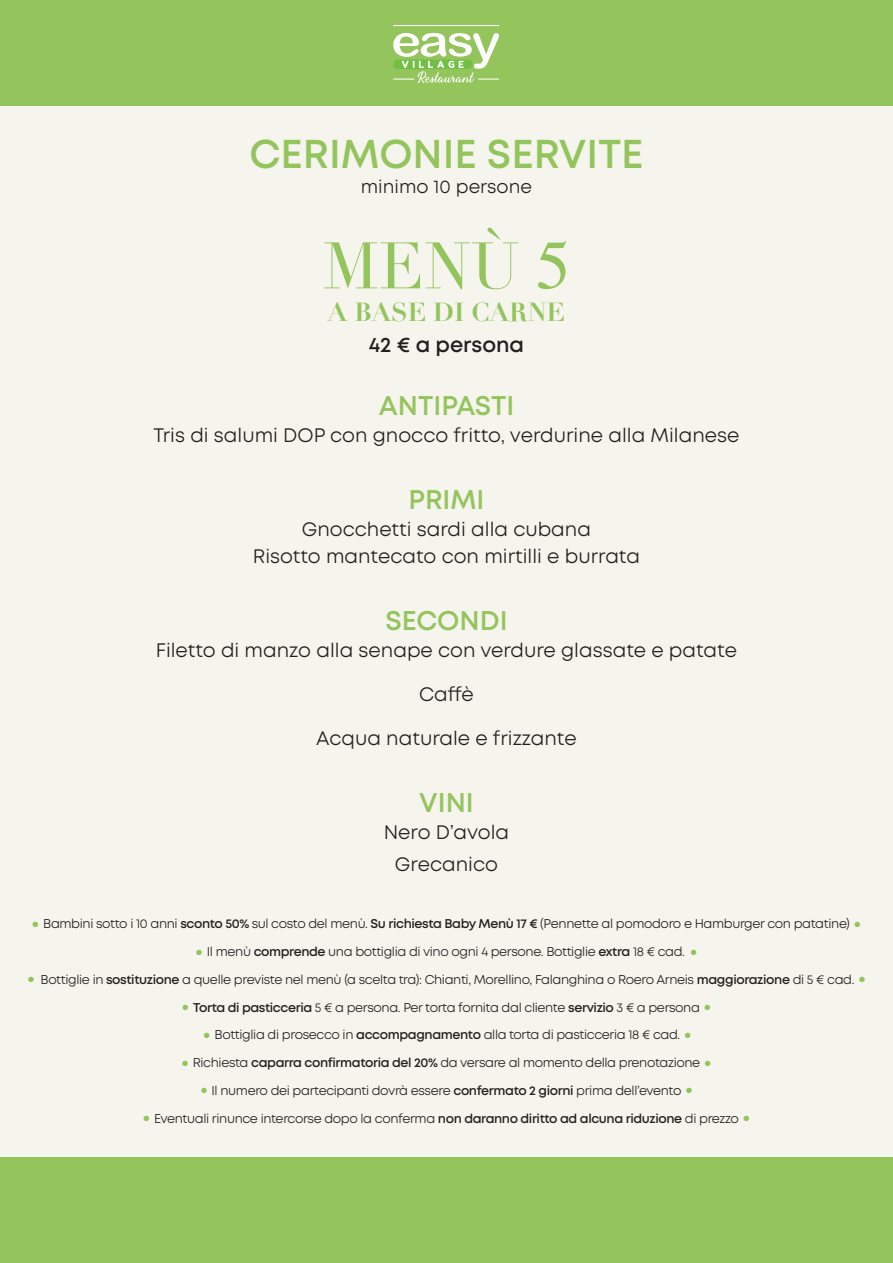
<style>
.page{position:relative;width:893px;height:1263px;background:#fff}
.page>*{position:absolute;margin:0;border:0;box-sizing:border-box;transform-origin:0 0}
.t1{font:64.5px "Didot";color:#94c45c}
.t2{font:600 40.2px "Mont";color:#94c45c}
.t3{font:600 27px "Mont";color:#94c45c}
.t4{font:700 25.5px "Didot";color:#94c45c}
.t5{font:600 21px "Mont";color:#231f20}
.t6{font:19.5px "Mont";color:#231f20}
.t7{font:18.3px "Mont";color:#231f20}
.t8{font:12.75px "Mont";letter-spacing:-.03em;color:#231f20}
.s1{font-family:"Times";font-size:69px}
.s2{color:#94c45c}
.s3{font-weight:600}
</style>
<div class="page">
<div style="left:0;top:1px;width:893px;height:1262px;background:#f5f4ed"></div>
<div style="left:0;top:0;width:893px;height:106px;background:#94c45c"></div>
<div style="left:0;top:1157px;width:893px;height:106px;background:#94c45c"></div>
<hr style="left:393px;top:25px;width:106px;height:1px;background:#fff">
<svg style="left:393px;top:33px;width:107px;height:50px"></svg>
<p class="t2" style="left:249px;top:128px;width:396px">CERIMONIE SERVITE</p>
<p class="t7" style="left:361px;top:175px;width:173px">minimo 10 persone</p>
<p class="t1" style="left:323px;top:227px;width:249px">MENÙ <span class="s1">5</span></p>
<p class="t4" style="left:328px;top:296px;width:239px">A BASE DI CARNE</p>
<p class="t5" style="left:369px;top:331px;width:157px">42 € a persona</p>
<p class="t3" style="left:379px;top:388px;width:137px">ANTIPASTI</p>
<p class="t6" style="left:153px;top:422px;width:588px">Tris di salumi DOP con gnocco fritto, verdurine alla Milanese</p>
<p class="t3" style="left:408px;top:482px;width:78px">PRIMI</p>
<p class="t6" style="left:302px;top:516px;width:291px">Gnocchetti sardi alla cubana</p>
<p class="t6" style="left:253px;top:543px;width:389px">Risotto mantecato con mirtilli e burrata</p>
<p class="t3" style="left:385px;top:603px;width:124px">SECONDI</p>
<p class="t6" style="left:156px;top:637px;width:583px">Filetto di manzo alla senape con verdure glassate e patate</p>
<p class="t6" style="left:419px;top:681px;width:56px">Caffè</p>
<p class="t6" style="left:316px;top:726px;width:262px">Acqua naturale e frizzante</p>
<p class="t3" style="left:419px;top:785px;width:56px">VINI</p>
<p class="t6" style="left:384px;top:820px;width:127px">Nero D’avola</p>
<p class="t6" style="left:395px;top:852px;width:104px">Grecanico</p>
<p class="t8" style="left:33px;top:916px;width:829px"><span class="s2">●</span> Bambini sotto i 10 anni <span class="s3">sconto 50%</span> sul costo del menù. <span class="s3">Su richiesta Baby Menù 17 €</span> (Pennette al pomodoro e Hamburger con patatine) <span class="s2">●</span></p>
<p class="t8" style="left:196px;top:943px;width:502px"><span class="s2">●</span> Il menù <span class="s3">comprende</span> una bottiglia di vino ogni 4 persone. Bottiglie <span class="s3">extra</span> 18 € cad. <span class="s2">●</span></p>
<p class="t8" style="left:28px;top:971px;width:838px"><span class="s2">●</span> Bottiglie in <span class="s3">sostituzione</span> a quelle previste nel menù (a scelta tra): Chianti, Morellino, Falanghina o Roero Arneis <span class="s3">maggiorazione</span> di 5 € cad. <span class="s2">●</span></p>
<p class="t8" style="left:183px;top:999px;width:529px"><span class="s2">●</span> <span class="s3">Torta di pasticceria</span> 5 € a persona. Per torta fornita dal cliente <span class="s3">servizio</span> 3 € a persona <span class="s2">●</span></p>
<p class="t8" style="left:204px;top:1027px;width:488px"><span class="s2">●</span> Bottiglia di prosecco in <span class="s3">accompagnamento</span> alla torta di pasticceria 18 € cad. <span class="s2">●</span></p>
<p class="t8" style="left:182px;top:1054px;width:530px"><span class="s2">●</span> Richiesta <span class="s3">caparra confirmatoria del 20%</span> da versare al momento della prenotazione <span class="s2">●</span></p>
<p class="t8" style="left:201px;top:1082px;width:492px"><span class="s2">●</span> Il numero dei partecipanti dovrà essere <span class="s3">confermato 2 giorni</span> prima dell’evento <span class="s2">●</span></p>
<p class="t8" style="left:143px;top:1110px;width:607px"><span class="s2">●</span> Eventuali rinunce intercorse dopo la conferma <span class="s3">non daranno diritto ad alcuna riduzione</span> di prezzo <span class="s2">●</span></p>
</div>
